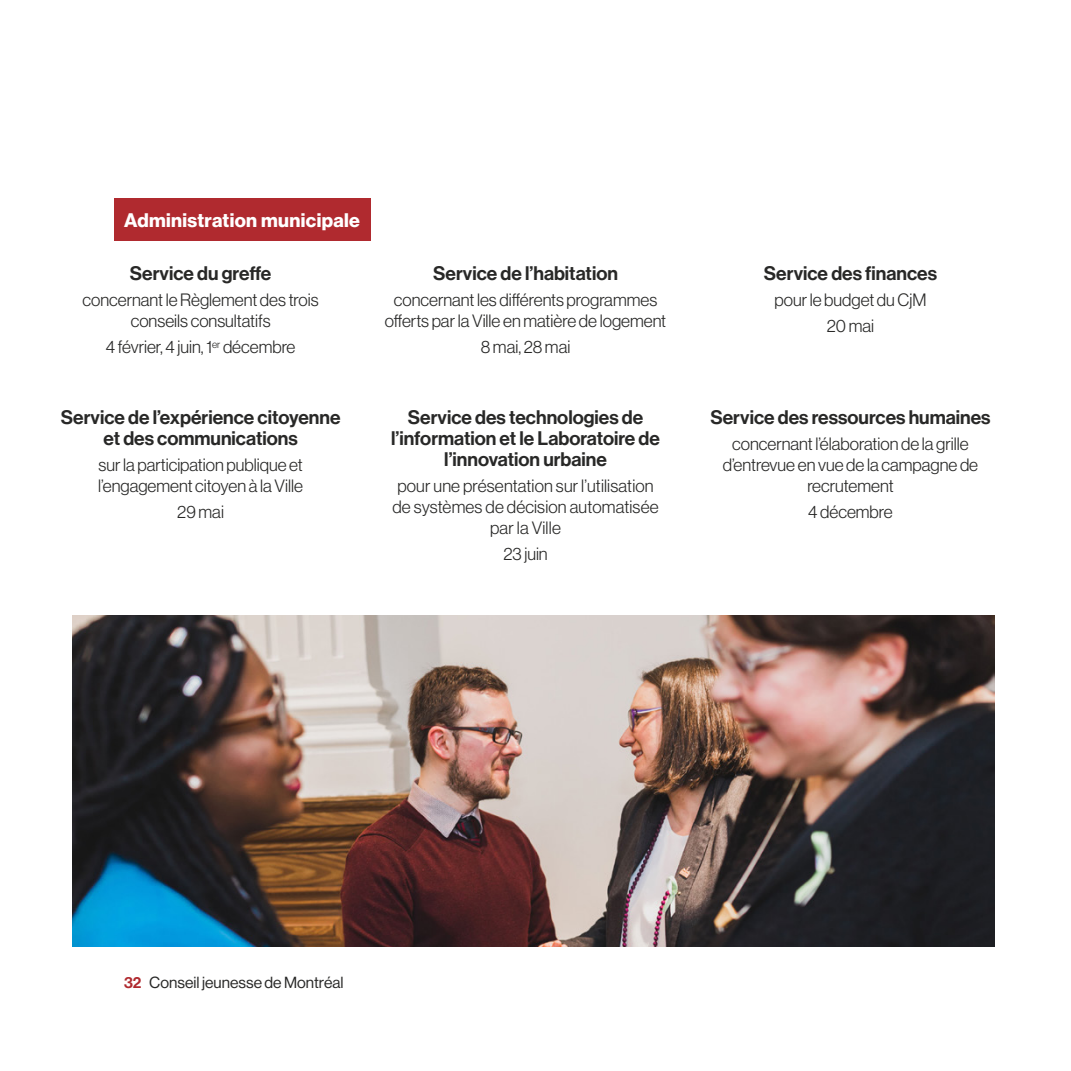
<style>
.page{position:relative;width:1071px;height:1071px;background:#fff}
.page>*{position:absolute;margin:0;border:0;box-sizing:border-box;transform-origin:0 0}
.t1{font:19.25px/21px "N Haas Grotesk DS Pro 65 Md";color:#282827;text-align:center}
.t2{font:19.25px "N Haas Grotesk DS Pro 75 Bd";letter-spacing:.02em;color:#fff}
.t3{font:17.5px/21px "N Haas Grotesk DS Pro 45 Lt";color:#282827;text-align:center}
.t4{font:15.75px "N Haas Grotesk DS Pro 55 Rg";color:#282827}
.s1{font-family:"N Haas Grotesk DS Pro 65 Md";color:#b02a2f}
</style>
<div class="page">
<div style="left:114px;top:198px;width:257px;height:43px;background:#b02a2f"></div>
<img style="left:72px;top:615px;width:922px;height:332px">
<p class="t2" style="left:124px;top:209px;width:238px">Administration municipale</p>
<p class="t1" style="left:130px;top:264px;width:143px">Service du greffe</p>
<p class="t3" style="left:83px;top:290px;width:238px">concernant le Règlement des trois conseils consultatifs</p>
<p class="t3" style="left:106px;top:337px;width:191px">4 février, 4 juin, 1<sup>er</sup> décembre</p>
<p class="t1" style="left:61px;top:407px;width:281px">Service de l’expérience citoyenne et des communications</p>
<p class="t3" style="left:98px;top:454px;width:206px;text-align:left">sur la participation publique et l’engagement citoyen à la Ville</p>
<p class="t3" style="left:177px;top:501px;width:48px">29 mai</p>
<p class="t1" style="left:433px;top:264px;width:186px">Service de l’habitation</p>
<p class="t3" style="left:385px;top:290px;width:283px">concernant les différents programmes offerts par la Ville en matière de logement</p>
<p class="t3" style="left:481px;top:337px;width:91px">8 mai, 28 mai</p>
<p class="t1" style="left:391px;top:407px;width:270px">Service des technologies de l’information et le Laboratoire de l’innovation urbaine</p>
<p class="t3" style="left:392px;top:475px;width:268px">pour une présentation sur l’utilisation de systèmes de décision automatisée par la Ville</p>
<p class="t3" style="left:503px;top:543px;width:46px">23 juin</p>
<p class="t1" style="left:764px;top:264px;width:175px">Service des finances</p>
<p class="t3" style="left:775px;top:287px;width:153px;line-height:25.9px">pour le budget du CjM<br>20 mai</p>
<p class="t1" style="left:710px;top:407px;width:282px">Service des ressources humaines</p>
<p class="t3" style="left:723px;top:433px;width:257px">concernant l’élaboration de la grille d’entrevue en vue de la campagne de recrutement</p>
<p class="t3" style="left:808px;top:501px;width:86px">4 décembre</p>
<p class="t4" style="left:124px;top:974px;width:221px"><span class="s1">32</span> Conseil jeunesse de Montréal</p>
</div>
